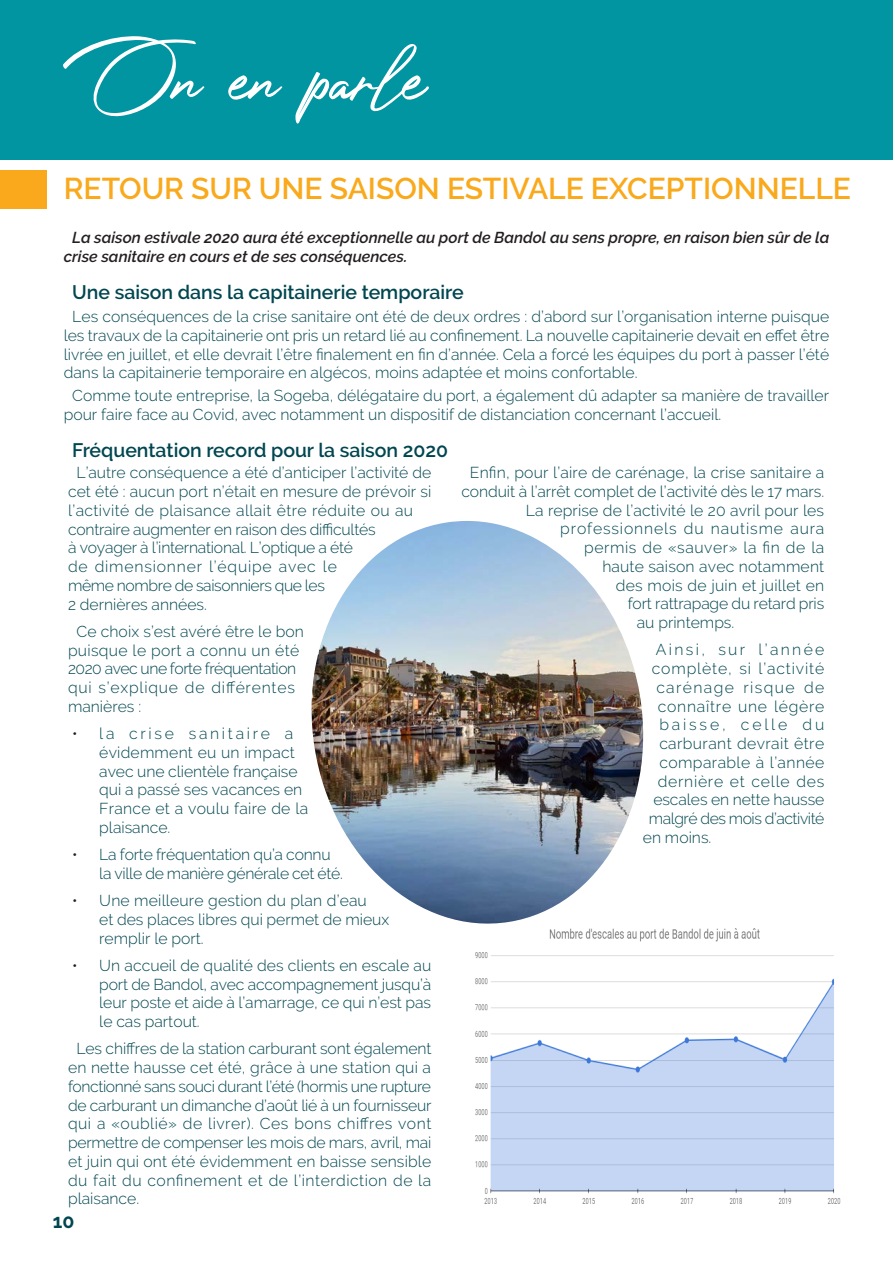
<style>
.page{position:relative;width:893px;height:1263px;background:#fff}
.page>*{position:absolute;margin:0;border:0;box-sizing:border-box;transform-origin:0 0}
.t1{font:90px "Photograph Signature";color:#fff}
.Paragraphe_corps_tex{font:600 30px "Raleway";color:#f9a91b}
.Paragraphe_corps_tex-2{font:600 19.5px "Raleway";color:#004650}
.Paragraphe_corps_tex-3{font:700 19.5px "Raleway";color:#004650}
.Paragraphe_corps_tex-4{font:300 15.75px/18.8px "Raleway";color:#004650}
.Paragraphe_corps_tex-5{font:italic 600 15.75px/18.8px "Raleway";color:#231f20}
.Paragraphe_corps_tex-6{font:300 15.75px/18.8px "Raleway";letter-spacing:-.02em;color:#004650}
.Paragraphe_corps_tex-7{font:300 15.75px "Raleway";letter-spacing:.055em;color:#004650}
.Paragraphe_corps_tex-8{font:300 15.75px "Raleway";letter-spacing:.025em;color:#004650}
.Paragraphe_corps_tex-9{font:300 15.75px "Raleway";letter-spacing:.035em;color:#004650}
.Paragraphe_corps_tex-10{font:300 15.75px "Raleway";letter-spacing:-.03em;color:#004650}
.Paragraphe_corps_tex-11{font:300 15.75px "Raleway";letter-spacing:.05em;color:#004650}
.Paragraphe_corps_tex-12{font:300 15.75px "Raleway";letter-spacing:.045em;color:#004650}
.Paragraphe_corps_tex-13{font:300 15.75px "Raleway";letter-spacing:.15em;color:#004650}
.Paragraphe_corps_tex-14{font:300 15.75px "Raleway";letter-spacing:.09em;color:#004650}
.Paragraphe_corps_tex-15{font:300 15.75px "Raleway";letter-spacing:.18em;color:#004650}
.s1{color:#231f20}
</style>
<div class="page">
<div style="left:0;top:0;width:893px;height:159px;background:#0095a1"></div>
<div style="left:0;top:170px;width:47px;height:38px;background:#f9a91b"></div>
<img style="left:475px;top:928px;width:366px;height:276px">
<img style="left:311px;top:521px;width:346px;height:415px">
<p class="t1" style="left:90px;top:-2px;width:338px">On en parle</p>
<p class="Paragraphe_corps_tex" style="left:64px;top:171px;width:789px">RETOUR SUR UNE SAISON ESTIVALE EXCEPTIONNELLE</p>
<p class="Paragraphe_corps_tex-5" style="left:64px;top:228px;width:767px;text-indent:9px">La saison estivale 2020 aura été exceptionnelle au port de Bandol au sens propre, en raison bien sûr de la crise sanitaire en cours et de ses conséquences.</p>
<p class="Paragraphe_corps_tex-2" style="left:72px;top:281px;width:393px">Une saison dans la capitainerie temporaire</p>
<p class="Paragraphe_corps_tex-4" style="left:64px;top:307px;width:767px;text-align:justify;text-indent:9px">Les conséquences de la crise sanitaire ont été de deux ordres : d’abord sur l’organisation interne puisque les travaux de la capitainerie ont pris un retard lié au confinement. La nouvelle capitainerie devait en effet être livrée en juillet, et elle devrait l’être finalement en fin d’année. Cela a forcé les équipes du port à passer l’été dans la capitainerie temporaire en algécos, moins adaptée et moins confortable.</p>
<p class="Paragraphe_corps_tex-4" style="left:64px;top:386px;width:767px;text-indent:9px">Comme toute entreprise, la Sogeba, délégataire du port, a également dû adapter sa manière de travailler pour faire face au Covid, avec notamment un dispositif de distanciation concernant l’accueil.</p>
<p class="Paragraphe_corps_tex-2" style="left:72px;top:439px;width:377px">Fréquentation record pour la saison 2020</p>
<p class="Paragraphe_corps_tex-4" style="left:68px;top:463px;width:365px;text-indent:9px">L’autre conséquence a été d’anticiper l’activité de cet été : aucun port n’était en mesure de prévoir si l’activité de plaisance allait être réduite ou au contraire augmenter en raison des difficultés<br>à voyager à l’international. L’optique a été<br>de dimensionner l’équipe avec le<br>même nombre de saisonniers que les<br>2 dernières années.</p>
<p class="Paragraphe_corps_tex-4" style="left:68px;top:622px;width:237px;text-indent:9px">Ce choix s’est avéré être le bon puisque le port a connu un été<br>2020 avec une forte fréquentation qui s’explique de différentes manières :</p>
<p class="Paragraphe_corps_tex-4" style="left:99px;top:724px;width:210px;text-indent:-27px"><span class="s1">•</span> la crise sanitaire a évidemment eu un impact avec une clientèle française qui a passé ses vacances en<br>France et a voulu faire de la plaisance.</p>
<p class="Paragraphe_corps_tex-6" style="left:99px;top:845px;width:245px;text-indent:-27px"><span class="s1">•</span> La forte fréquentation qu’a connu la ville de manière générale cet été.</p>
<p class="Paragraphe_corps_tex-4" style="left:99px;top:891px;width:291px;text-indent:-27px"><span class="s1">•</span> Une meilleure gestion du plan d’eau<br>et des places libres qui permet de mieux remplir le port.</p>
<p class="Paragraphe_corps_tex-4" style="left:99px;top:956px;width:333px;text-align:justify;text-indent:-27px"><span class="s1">•</span> Un accueil de qualité des clients en escale au port de Bandol, avec accompagnement jusqu’à leur poste et aide à l’amarrage, ce qui n’est pas le cas partout.</p>
<p class="Paragraphe_corps_tex-4" style="left:68px;top:1039px;width:365px;text-align:justify;text-indent:9px">Les chiffres de la station carburant sont également en nette hausse cet été, grâce à une station qui a fonctionné sans souci durant l’été (hormis une rupture de carburant un dimanche d’août lié à un fournisseur qui a «oublié» de livrer). Ces bons chiffres vont permettre de compenser les mois de mars, avril, mai et juin qui ont été évidemment en baisse sensible du fait du confinement et de l’interdiction de la plaisance.</p>
<p class="Paragraphe_corps_tex-4" style="left:470px;top:463px;width:356px">Enfin, pour l’aire de carénage, la crise sanitaire a</p>
<p class="Paragraphe_corps_tex-4" style="left:461px;top:482px;width:364px">conduit à l’arrêt complet de l’activité dès le 17 mars.</p>
<p class="Paragraphe_corps_tex-4" style="left:526px;top:501px;width:300px">La reprise de l’activité le 20 avril pour les</p>
<p class="Paragraphe_corps_tex-7" style="left:560px;top:520px;width:266px">professionnels du nautisme aura</p>
<p class="Paragraphe_corps_tex-9" style="left:584px;top:538px;width:242px">permis de «sauver» la fin de la</p>
<p class="Paragraphe_corps_tex-4" style="left:602px;top:557px;width:223px">haute saison avec notamment</p>
<p class="Paragraphe_corps_tex-4" style="left:616px;top:576px;width:210px">des mois de juin et juillet en</p>
<p class="Paragraphe_corps_tex-4" style="left:628px;top:594px;width:198px">fort rattrapage du retard pris</p>
<p class="Paragraphe_corps_tex-4" style="left:637px;top:613px;width:99px">au printemps.</p>
<p class="Paragraphe_corps_tex-13" style="left:656px;top:641px;width:170px">Ainsi, sur l’année</p>
<p class="Paragraphe_corps_tex-7" style="left:652px;top:659px;width:174px">complète, si l’activité</p>
<p class="Paragraphe_corps_tex-14" style="left:656px;top:678px;width:169px">carénage risque de</p>
<p class="Paragraphe_corps_tex-11" style="left:658px;top:697px;width:168px">connaître une légère</p>
<p class="Paragraphe_corps_tex-15" style="left:659px;top:716px;width:167px">baisse, celle du</p>
<p class="Paragraphe_corps_tex-8" style="left:659px;top:734px;width:166px">carburant devrait être</p>
<p class="Paragraphe_corps_tex-8" style="left:659px;top:753px;width:166px">comparable à l’année</p>
<p class="Paragraphe_corps_tex-12" style="left:658px;top:772px;width:168px">dernière et celle des</p>
<p class="Paragraphe_corps_tex-4" style="left:653px;top:790px;width:173px">escales en nette hausse</p>
<p class="Paragraphe_corps_tex-10" style="left:649px;top:809px;width:177px">malgré des mois d’activité</p>
<p class="Paragraphe_corps_tex-4" style="left:643px;top:828px;width:70px">en moins.</p>
<p class="Paragraphe_corps_tex-3" style="left:53px;top:1210px;width:23px">10</p>
</div>
